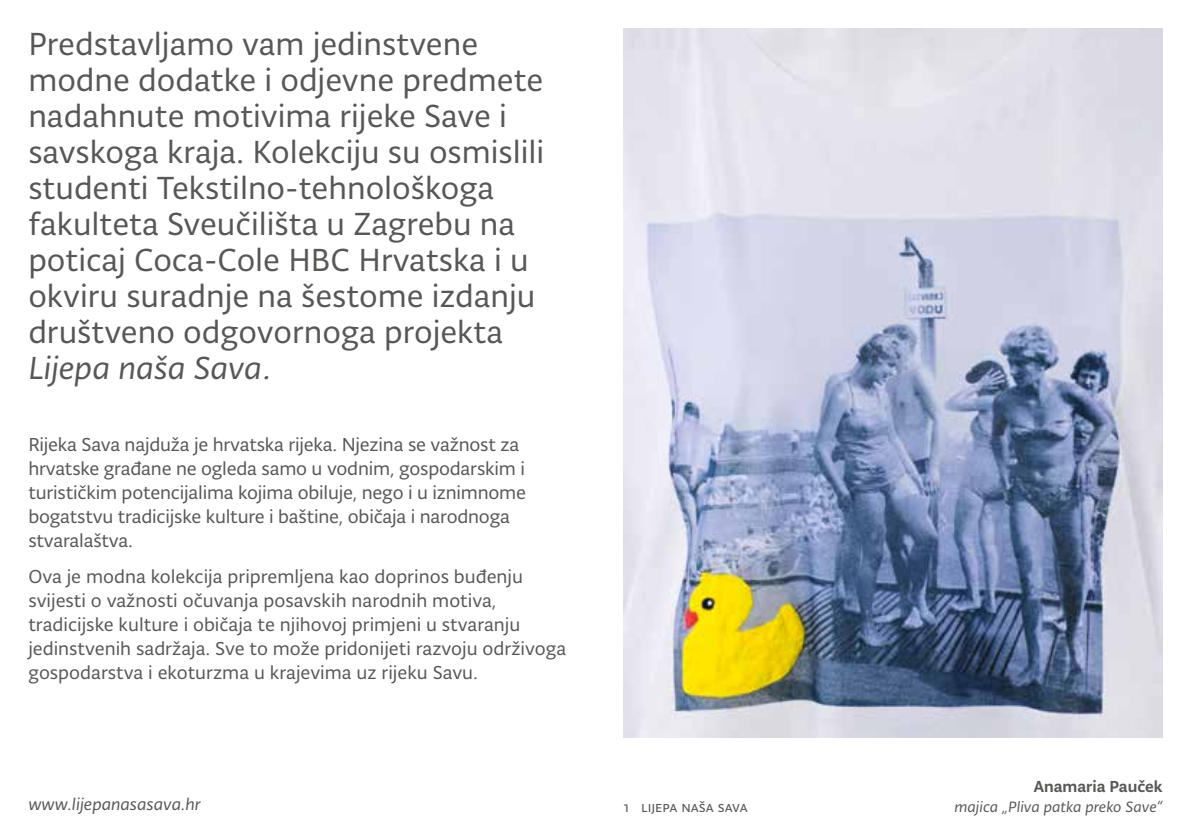
<style>
.page{position:relative;width:1191px;height:840px;background:#fff}
.page>*{position:absolute;margin:0;border:0;box-sizing:border-box;transform-origin:0 0}
.t1{font:34px/36px "Typonine Sans LC";color:#575756}
.t2{font:20px/24px "Typonine Sans LC";letter-spacing:-.01em;color:#575756}
.t3{font:italic 18px "Typonine Sans LC";color:#575756}
.t4{font:500 17px "Typonine Sans LC";color:#575756}
.t5{font:italic 16px "Typonine Sans LC";color:#575756}
.t6{font:16px "Typonine Sans LC";color:#575756}
.s1{font-style:italic}
.s2{font-size:15px}
</style>
<div class="page">
<img style="left:624px;top:28px;width:538px;height:709px">
<p class="t1" style="left:28px;top:25px;width:517px">Predstavljamo vam jedinstvene modne dodatke i odjevne predmete nadahnute motivima rijeke Save i savskoga kraja. Kolekciju su osmislili studenti Tekstilno-tehnološkoga fakulteta Sveučilišta u Zagrebu na poticaj Coca-Cole HBC Hrvatska i u okviru suradnje na šestome izdanju društveno odgovornoga projekta<br><span class="s1">Lijepa naša Sava</span><span class="s1">.</span></p>
<p class="t2" style="left:28px;top:432px;width:499px">Rijeka Sava najduža je hrvatska rijeka. Njezina se važnost za hrvatske građane ne ogleda samo u vodnim, gospodarskim i turističkim potencijalima kojima obiluje, nego i u iznimnome bogatstvu tradicijske kulture i baštine, običaja i narodnoga stvaralaštva.</p>
<p class="t2" style="left:28px;top:563px;width:539px">Ova je modna kolekcija pripremljena kao doprinos buđenju svijesti o važnosti očuvanja posavskih narodnih motiva, tradicijske kulture i običaja te njihovoj primjeni u stvaranju jedinstvenih sadržaja. Sve to može pridonijeti razvoju održivoga gospodarstva i ekoturzma u krajevima uz rijeku Savu.</p>
<p class="t3" style="left:28px;top:793px;width:174px">www.lijepanasasava.hr</p>
<p class="t4" style="left:1033px;top:775px;width:130px">Anamaria Pauček</p>
<p class="t6" style="left:624px;top:796px;width:125px"><span class="s2">1</span> lijepa naša sava</p>
<p class="t5" style="left:954px;top:796px;width:209px">majica „Pliva patka preko Save“</p>
</div>
